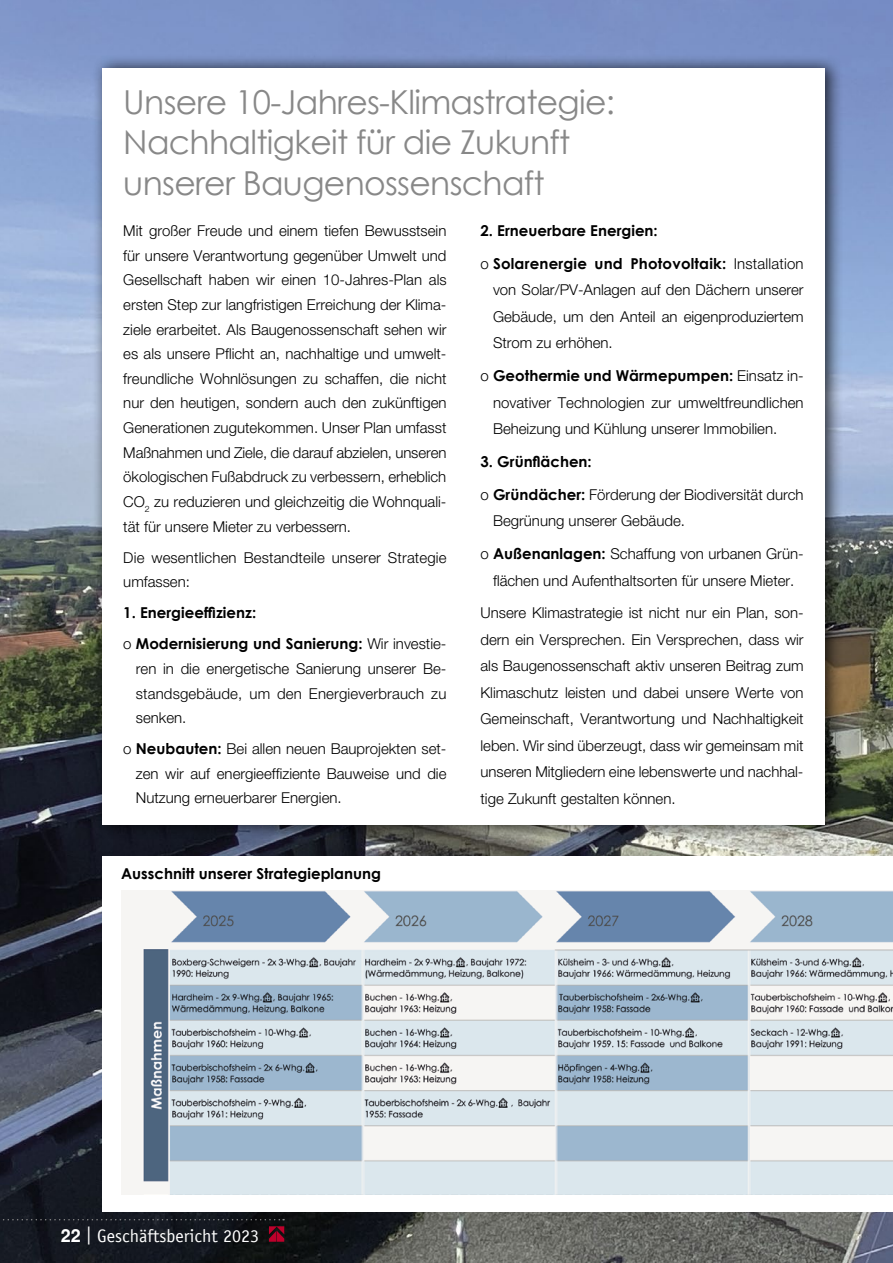
<style>
.page{position:relative;width:893px;height:1263px;background:#fff}
.page>*{position:absolute;margin:0;border:0;box-sizing:border-box;transform-origin:0 0}
.t1{font:33px/40.2px "Century Gothic";letter-spacing:-.02em;color:#888}
.t2{font:18px "Officina Sans LT";color:#fff}
.t3{font:300 15px/24.6px "Helvetica Neue LT Std";color:#000;text-align:justify}
.t4{font:700 15px/31px "Century Gothic";color:#000}
.s1{font-family:"Helvetica Neue LT Std";font-weight:300}
.s2{font-family:"Century Gothic";font-weight:700}
.s3{font-family:"Helvetica";font-weight:700}
</style>
<div class="page">
<img style="left:0;top:0;width:893px;height:1263px">
<svg style="left:0;top:1219px;width:284px;height:1px"></svg>
<svg style="left:269px;top:1226px;width:15px;height:16px"></svg>
<div style="left:92px;top:54px;width:751px;height:785px;background:#000;opacity:.75"></div>
<div style="left:102px;top:68px;width:723px;height:757px;background:#fff"></div>
<div style="left:102px;top:856px;width:791px;height:356px;background:#fff"></div>
<img style="left:121px;top:890px;width:772px;height:305px">
<h1 class="t1" style="left:123px;top:82px;width:493px">Unsere 10-Jahres-Klimastrategie:<br>Nachhaltigkeit für die Zukunft unserer Baugenossenschaft</h1>
<p class="t3" style="left:123px;top:218px;width:325px">Mit großer Freude und einem tiefen Bewusstsein für unsere Verantwortung gegenüber Umwelt und Gesellschaft haben wir einen 10-Jahres-Plan als ersten Step zur langfristigen Erreichung der Klima&shy;ziele erarbeitet. Als Baugenossenschaft sehen wir es als unsere Pflicht an, nachhaltige und umwelt&shy;freundliche Wohnlösungen zu schaffen, die nicht nur den heutigen, sondern auch den zukünftigen Generationen zugutekommen. Unser Plan umfasst Maßnahmen und Ziele, die darauf abzielen, unseren ökologischen Fußabdruck zu verbessern, erheblich CO<sub>2</sub> zu reduzieren und gleichzeitig die Wohnquali&shy;tät für unsere Mieter zu verbessern.</p>
<p class="t3" style="left:123px;top:545px;width:325px">Die wesentlichen Bestandteile unserer Strategie umfassen:</p>
<p class="t4" style="left:123px;top:597px;width:325px">1. Energieeffizienz:<br><span class="s1">o</span> Modernisierung und Sanierung: <span class="s1">Wir investie-</span></p>
<p class="t3" style="left:136px;top:656px;width:312px">ren in die energetische Sanierung unserer Be&shy;standsgebäude, um den Energieverbrauch zu senken.</p>
<p class="t3" style="left:136px;top:736px;width:312px;text-indent:-13px">o <span class="s2">Neubauten:</span> Bei allen neuen Bauprojekten set&shy;zen wir auf energieeffiziente Bauweise und die Nutzung erneuerbarer Energien.</p>
<p class="t4" style="left:480px;top:214px;width:325px;line-height:32.8px">2. Erneuerbare Energien:<br><span class="s1">o</span> Solarenergie und Photovoltaik: <span class="s1">Installation</span></p>
<p class="t3" style="left:493px;top:277px;width:312px;line-height:26.4px">von Solar/PV-Anlagen auf den Dächern unserer Gebäude, um den Anteil an eigenproduziertem Strom zu erhöhen.</p>
<p class="t4" style="left:480px;top:360px;width:325px"><span class="s1">o</span> Geothermie und Wärmepumpen: <span class="s1">Einsatz in-</span></p>
<p class="t3" style="left:493px;top:389px;width:312px;line-height:26.4px">novativer Technologien zur umweltfreundlichen<br>Beheizung und Kühlung unserer Immobilien.</p>
<p class="t4" style="left:480px;top:446px;width:113px">3. Grünflächen:</p>
<p class="t3" style="left:493px;top:481px;width:312px;line-height:26.4px;text-indent:-13px">o <span class="s2">Gründächer:</span> Förderung der Biodiversität durch<br>Begrünung unserer Gebäude.</p>
<p class="t3" style="left:480px;top:540px;width:325px;line-height:26.4px;text-align:center">o <span class="s2">Außenanlagen:</span> Schaffung von urbanen Grün&shy;flächen und Aufenthaltsorten für unsere Mieter.</p>
<p class="t3" style="left:480px;top:599px;width:325px;line-height:26.4px">Unsere Klimastrategie ist nicht nur ein Plan, son&shy;dern ein Versprechen. Ein Versprechen, dass wir als Baugenossenschaft aktiv unseren Beitrag zum Klimaschutz leisten und dabei unsere Werte von Gemeinschaft, Verantwortung und Nachhaltigkeit leben. Wir sind überzeugt, dass wir gemeinsam mit unseren Mitgliedern eine lebenswerte und nachhal&shy;tige Zukunft gestalten können.</p>
<p class="t4" style="left:121px;top:857px;width:261px">Ausschnitt unserer Strategieplanung</p>
<p class="t2" style="left:61px;top:1225px;width:200px"><span class="s3">22</span> | Geschäftsbericht 2023</p>
</div>
